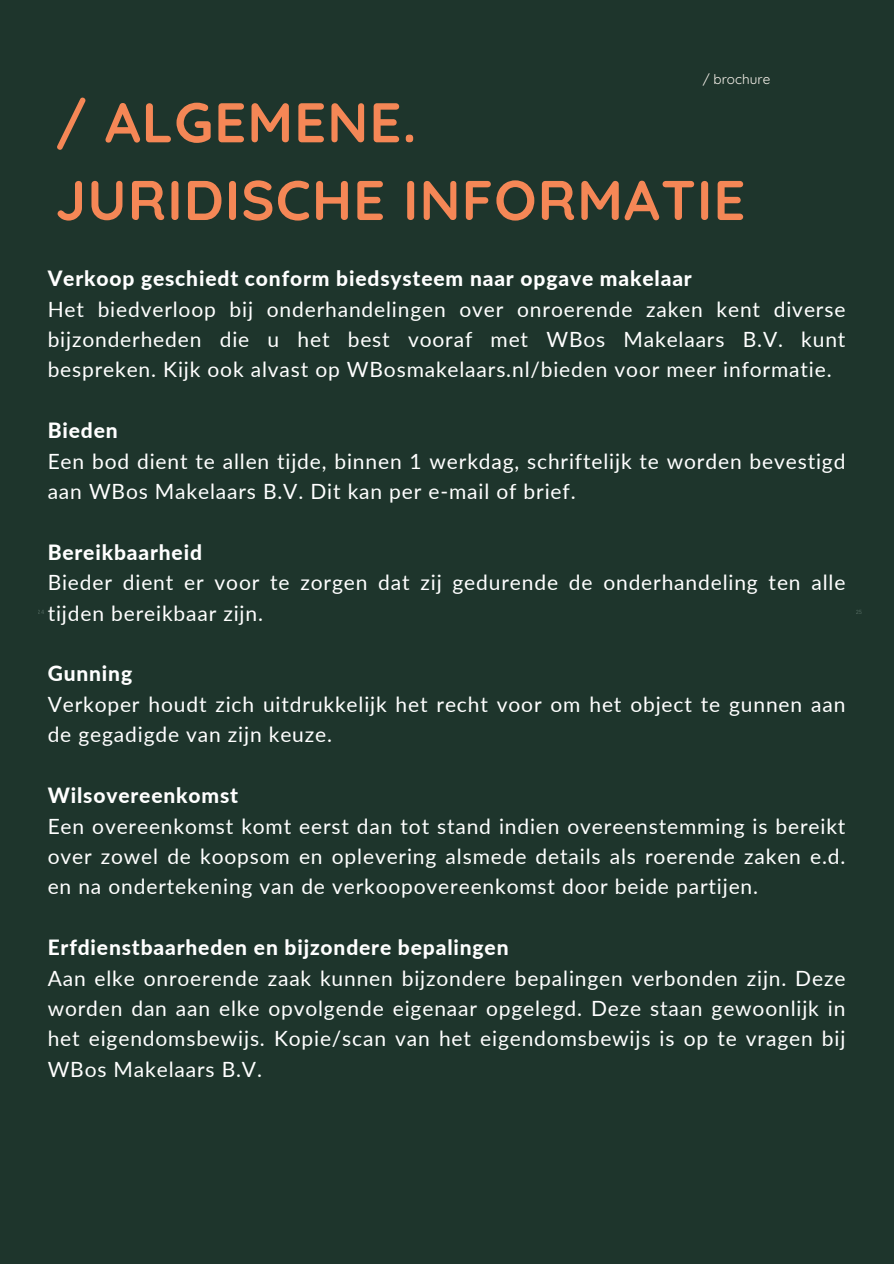
<style>
.page{position:relative;width:894px;height:1264px;background:#fff}
.page>*{position:absolute;margin:0;border:0;box-sizing:border-box;transform-origin:0 0}
.t1{font:700 55.8px/77.7px "Quicksand";letter-spacing:.02em;color:#f58756}
.t2{font:21px/30.5px "Lato";letter-spacing:.04em;color:#fff;text-align:justify}
.t3{font:800 21px "Lato";letter-spacing:.04em;color:#fff}
.t4{font:13.5px "Quicksand";color:#f8f3ec}
.t5{font:6px "IBM Plex Sans Cond";color:#526960}
</style>
<div class="page">
<div style="left:0;top:0;width:893px;height:1263px;background:#1e352c"></div>
<p class="t4" style="left:702px;top:70px;width:69px">/ brochure</p>
<h1 class="t1" style="left:55px;top:82px;width:691px">/ ALGEMENE.<br>JURIDISCHE INFORMATIE</h1>
<p class="t3" style="left:48px;top:265px;width:645px">Verkoop geschiedt conform biedsysteem naar opgave makelaar</p>
<p class="t2" style="left:48px;top:293px;width:799px">Het biedverloop bij onderhandelingen over onroerende zaken kent diverse bijzonderheden die u het best vooraf met WBos Makelaars B.V. kunt bespreken. Kijk ook alvast op WBosmakelaars.nl/bieden voor meer informatie.</p>
<p class="t3" style="left:48px;top:417px;width:71px">Bieden</p>
<p class="t2" style="left:48px;top:445px;width:799px">Een bod dient te allen tijde, binnen 1 werkdag, schriftelijk te worden bevestigd aan WBos Makelaars B.V. Dit kan per e-mail of brief.</p>
<p class="t3" style="left:48px;top:539px;width:156px">Bereikbaarheid</p>
<p class="t2" style="left:48px;top:567px;width:799px">Bieder dient er voor te zorgen dat zij gedurende de onderhandeling ten alle tijden bereikbaar zijn.</p>
<p class="t5" style="left:38px;top:607px;width:8px">24</p>
<p class="t5" style="left:855px;top:607px;width:8px">25</p>
<p class="t3" style="left:48px;top:660px;width:86px">Gunning</p>
<p class="t2" style="left:48px;top:688px;width:799px">Verkoper houdt zich uitdrukkelijk het recht voor om het object te gunnen aan de gegadigde van zijn keuze.</p>
<p class="t3" style="left:48px;top:782px;width:192px">Wilsovereenkomst</p>
<p class="t2" style="left:48px;top:810px;width:799px">Een overeenkomst komt eerst dan tot stand indien overeenstemming is bereikt over zowel de koopsom en oplevering alsmede details als roerende zaken e.d. en na ondertekening van de verkoopovereenkomst door beide partijen.</p>
<p class="t3" style="left:48px;top:934px;width:462px">Erfdienstbaarheden en bijzondere bepalingen</p>
<p class="t2" style="left:48px;top:962px;width:799px">Aan elke onroerende zaak kunnen bijzondere bepalingen verbonden zijn. Deze worden dan aan elke opvolgende eigenaar opgelegd. Deze staan gewoonlijk in het eigendomsbewijs. Kopie/scan van het eigendomsbewijs is op te vragen bij WBos Makelaars B.V.</p>
</div>
